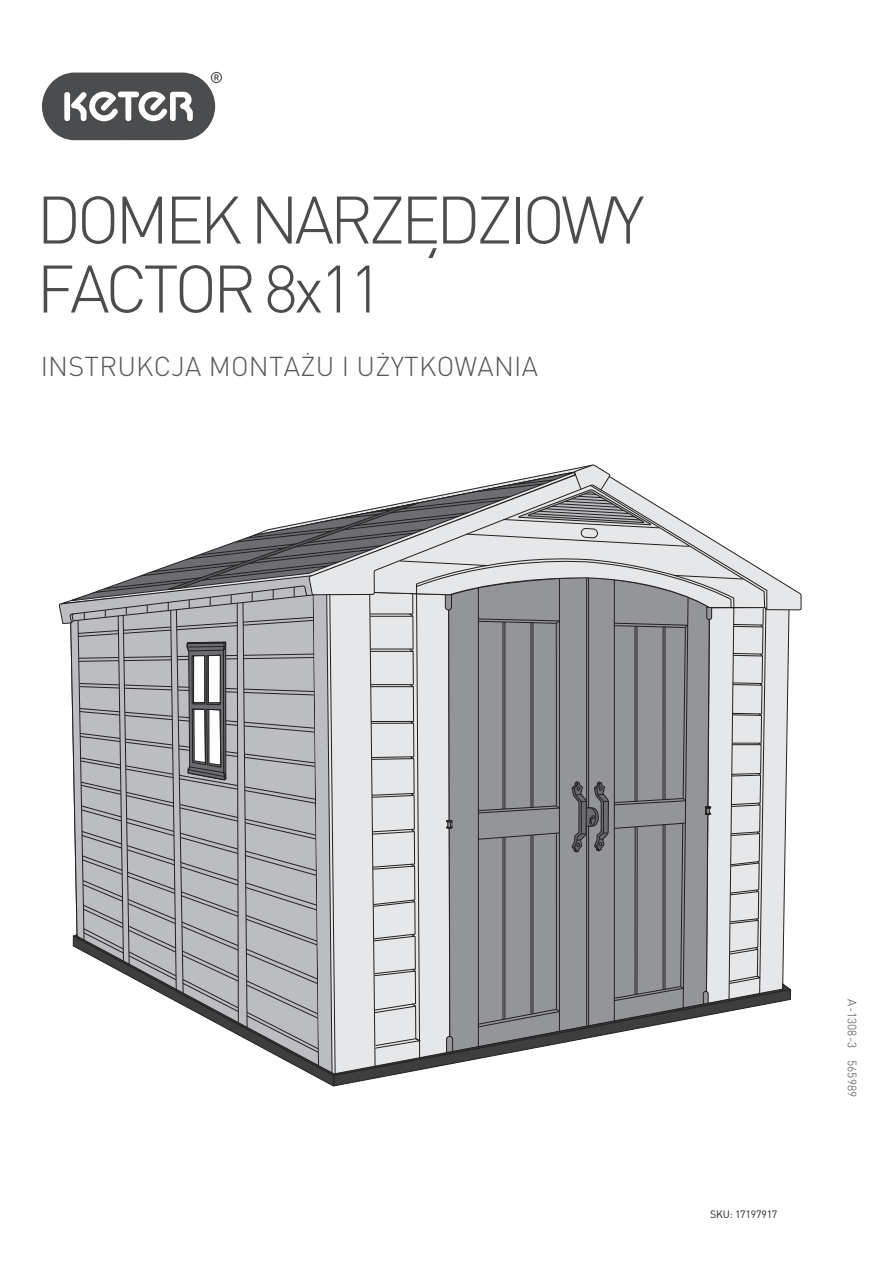
<style>
.page{position:relative;width:893px;height:1263px;background:#fff}
.page>*{position:absolute;margin:0;border:0;box-sizing:border-box;transform-origin:0 0}
.t1{font:300 66px/69px "DIN Pro";letter-spacing:-.07em;color:#4b4c4d}
.t2{font:300 27px "DIN Pro";letter-spacing:.01em;color:#57585a}
.t3{font:300 12px "DIN";color:#4b4c4d}
.t4{font:10.5px "DIN";letter-spacing:-.02em;color:#231f20}
</style>
<div class="page">
<svg style="left:58px;top:464px;width:733px;height:622px"></svg>
<div style="left:42px;top:73px;width:173px;height:67px;background:#4b4c4d;border-radius:33px"></div>
<div style="left:64px;top:92px;width:6px;height:29px;background:#fff;border-radius:3px"></div>
<svg style="left:71px;top:91px;width:122px;height:30px"></svg>
<svg style="left:211px;top:72px;width:11px;height:11px"></svg>
<h1 class="t1" style="left:36px;top:184px;width:609px">DOMEK NARZĘDZIOWY<br>FACTOR 8x11</h1>
<p class="t2" style="left:41px;top:349px;width:499px">INSTRUKCJA MONTAŻU I UŻYTKOWANIA</p>
<p class="t4" style="left:710px;top:1208px;width:69px">SKU: 17197917</p>
<p class="t3" style="left:860px;top:999px;width:99px;rotate:90deg">A-1308-3 565989</p>
</div>
